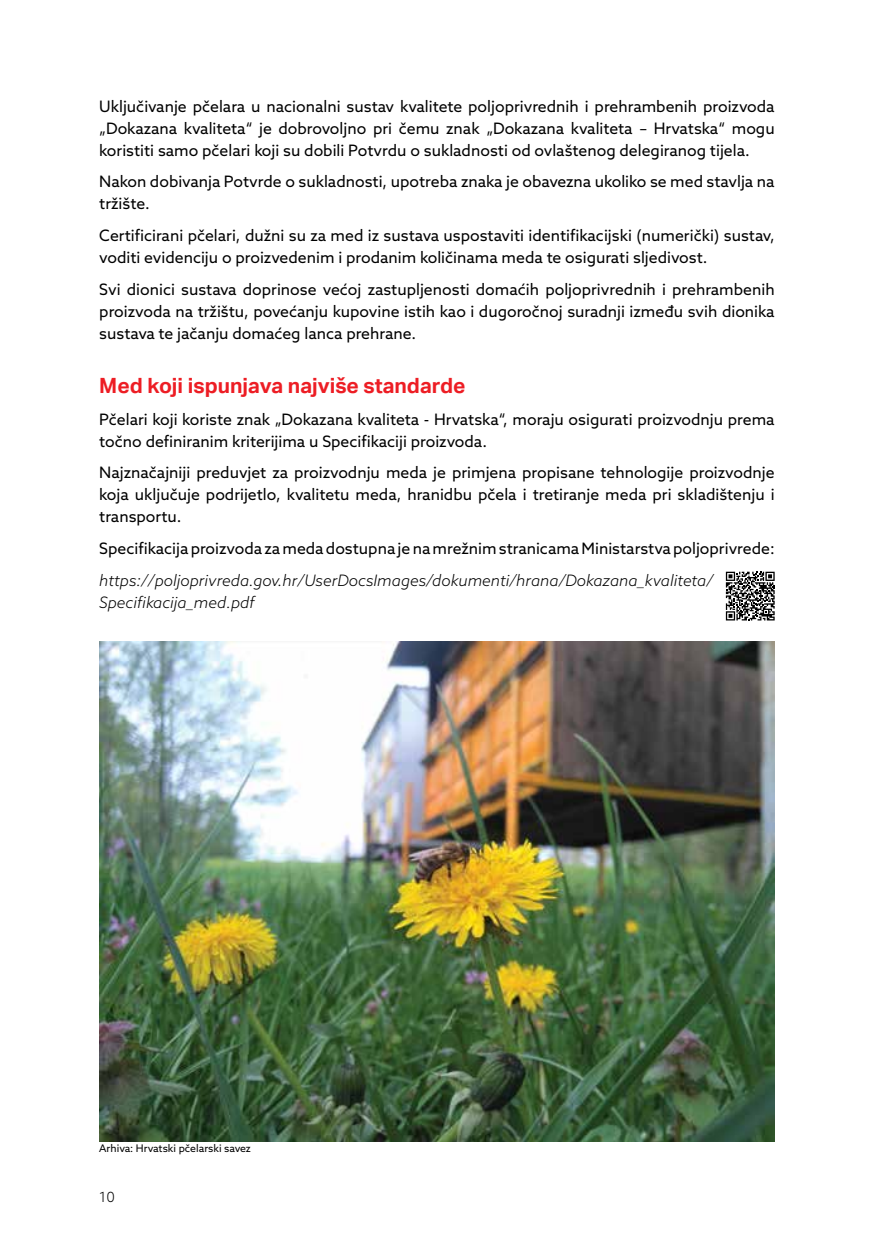
<style>
.page{position:relative;width:874px;height:1241px;background:#fff}
.page>*{position:absolute;margin:0;border:0;box-sizing:border-box;transform-origin:0 0}
.t1{font:700 21px "Aktiv Grotesk";color:#ed1d24}
.t2{font:15.75px/21.9px "Azo Sans";color:#000;text-align:justify}
.t3{font:italic 300 15.75px/21.9px "Azo Sans";color:#000}
.t4{font:300 14px "Azo Sans";color:#000}
.t5{font:10.5px "Azo Sans";color:#000}
</style>
<div class="page">
<img style="left:99px;top:641px;width:675px;height:500px">
<svg style="left:725px;top:571px;width:49px;height:49px"></svg>
<p class="t2" style="left:99px;top:95px;width:676px">Uključivanje pčelara u nacionalni sustav kvalitete poljoprivrednih i prehrambenih proizvoda „Dokazana kvaliteta“ je dobrovoljno pri čemu znak „Dokazana kvaliteta – Hrvatska“ mogu koristiti samo pčelari koji su dobili Potvrdu o sukladnosti od ovlaštenog delegiranog tijela.</p>
<p class="t2" style="left:99px;top:170px;width:676px">Nakon dobivanja Potvrde o sukladnosti, upotreba znaka je obavezna ukoliko se med stavlja na tržište.</p>
<p class="t2" style="left:99px;top:224px;width:676px">Certificirani pčelari, dužni su za med iz sustava uspostaviti identifikacijski (numerički) sustav, voditi evidenciju o proizvedenim i prodanim količinama meda te osigurati sljedivost.</p>
<p class="t2" style="left:99px;top:278px;width:676px">Svi dionici sustava doprinose većoj zastupljenosti domaćih poljoprivrednih i prehrambenih proizvoda na tržištu, povećanju kupovine istih kao i dugoročnoj suradnji između svih dionika sustava te jačanju domaćeg lanca prehrane.</p>
<h1 class="t1" style="left:99px;top:373px;width:367px">Med koji ispunjava najviše standarde</h1>
<p class="t2" style="left:99px;top:408px;width:676px">Pčelari koji koriste znak „Dokazana kvaliteta - Hrvatska“, moraju osigurati proizvodnju prema točno definiranim kriterijima u Specifikaciji proizvoda.</p>
<p class="t2" style="left:99px;top:461px;width:676px">Najznačajniji preduvjet za proizvodnju meda je primjena propisane tehnologije proizvodnje koja uključuje podrijetlo, kvalitetu meda, hranidbu pčela i tretiranje meda pri skladištenju i transportu.</p>
<p class="t2" style="left:99px;top:537px;width:676px">Specifikacija proizvoda za meda dostupna je na mrežnim stranicama Ministarstva poljoprivrede:</p>
<p class="t3" style="left:99px;top:569px;width:615px">https://poljoprivreda.gov.hr/UserDocsImages/dokumenti/hrana/Dokazana_kvaliteta/<br>Specifikacija_med.pdf</p>
<p class="t5" style="left:99px;top:1140px;width:153px">Arhiva: Hrvatski pčelarski savez</p>
<p class="t4" style="left:99px;top:1188px;width:17px">10</p>
</div>
